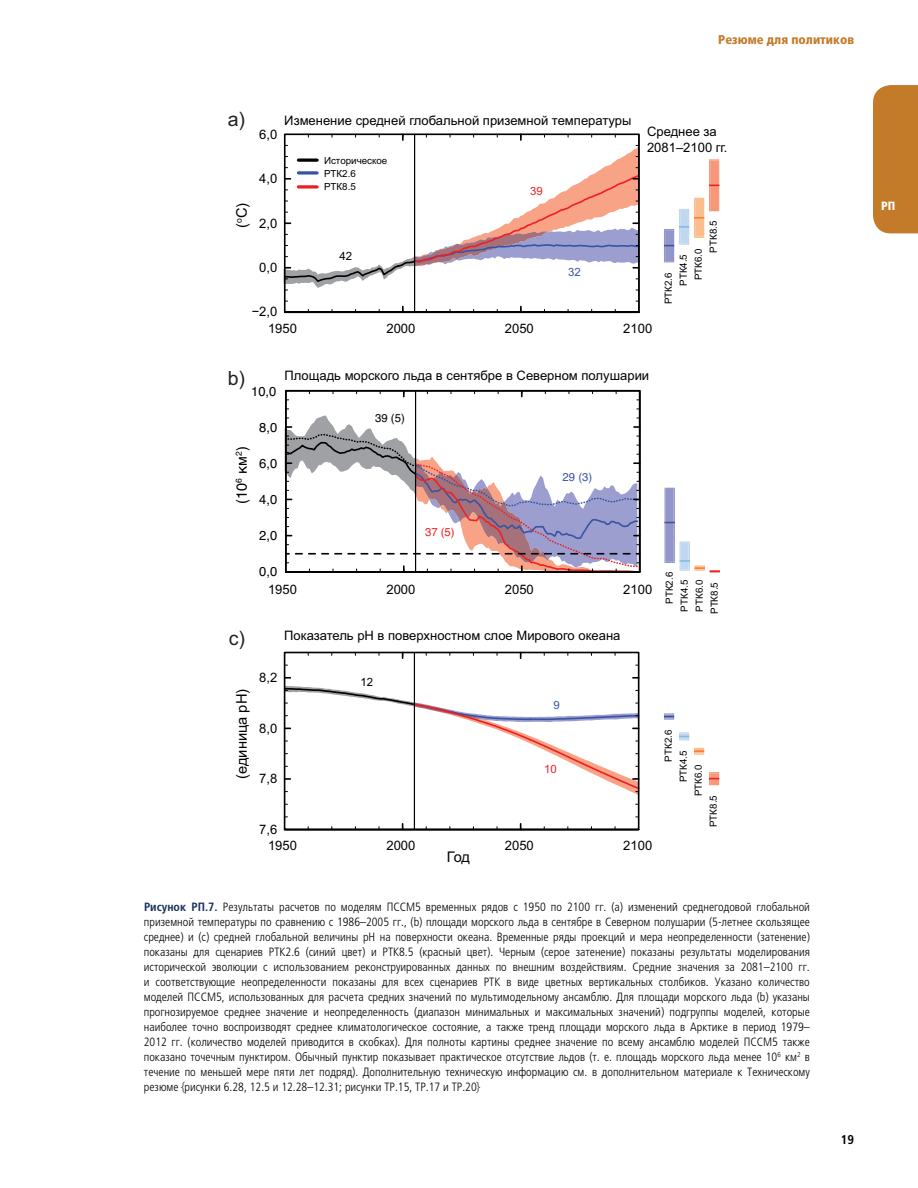
<style>
.page{position:relative;width:918px;height:1188px;background:#fff}
.page>*{position:absolute;margin:0;border:0;box-sizing:border-box;transform-origin:0 0}
.t1{font:19.5px "Arial";color:#231f20}
.t2{font:14.7px "Arial";color:#000}
.t3{font:14.7px "Helvetica";color:#010101}
.t4{font:13.05px/15.6px "Arial";color:#000}
.t5{font:13.05px "Helvetica";color:#010101}
.t6{font:900 condensed 12.75px "Frutiger LTCYR";color:#c37b2a}
.t7{font:700 condensed 12.75px "Frutiger LTCYR";color:#000}
.t8{font:300 condensed 12px/15px "Frutiger LTCYR";color:#000;text-align:justify}
.t9{font:900 condensed 12px "Frutiger LTCYR";color:#fff}
.t10{font:11.4px "Helvetica";color:#3a53a4}
.t11{font:11.4px "Helvetica";color:#ed2224}
.t12{font:11.4px "Helvetica";color:#010101}
.t13{font:11.4px "Arial";color:#000}
.t14{font:11.4px "Arial";color:#ed1f24}
.t15{font:11.4px "Arial";color:#3953a4}
.t16{font:9.75px/15px "Arial";color:#010101}
.t17{font:9.75px/13px "Arial";color:#000}
.s1{font-size:19.5px;color:#231f20}
.s2{color:#010101}
.s3{font-weight:700;color:#18305c}
</style>
<div class="page">
<div style="left:873px;top:85px;width:45px;height:148px;background:#c37b2a"></div>
<svg style="left:283px;top:133px;width:357px;height:181px"></svg>
<svg style="left:298px;top:185px;width:19px;height:4px"></svg>
<svg style="left:298px;top:171px;width:19px;height:4px"></svg>
<svg style="left:298px;top:158px;width:19px;height:4px"></svg>
<svg style="left:664px;top:159px;width:55px;height:103px"></svg>
<svg style="left:285px;top:389px;width:356px;height:184px"></svg>
<svg style="left:664px;top:488px;width:56px;height:85px"></svg>
<hr style="left:639px;top:391px;width:1px;height:181px;background:#000">
<hr style="left:415px;top:391px;width:1px;height:181px;background:#000">
<svg style="left:284px;top:416px;width:355px;height:157px"></svg>
<svg style="left:283px;top:651px;width:357px;height:180px"></svg>
<svg style="left:664px;top:713px;width:10px;height:7px"></svg>
<svg style="left:679px;top:732px;width:10px;height:9px"></svg>
<svg style="left:694px;top:748px;width:10px;height:7px"></svg>
<svg style="left:709px;top:772px;width:10px;height:13px"></svg>
<p class="t6" style="left:718px;top:32px;width:137px">Резюме для политиков</p>
<p class="t4" style="left:228px;top:114px;width:405px"><span class="s1">a)</span> Изменение средней глобальной приземной температуры</p>
<p class="t4" style="left:259px;top:128px;width:20px">6,0</p>
<p class="t4" style="left:259px;top:172px;width:20px">4,0</p>
<p class="t4" style="left:259px;top:216px;width:20px">2,0</p>
<p class="t17" style="left:324px;top:155px;width:65px">Историческое<br><span class="s2">РТК</span>2.6<br><span class="s2">РТК</span>8.5</p>
<p class="t14" style="left:530px;top:184px;width:14px">39</p>
<p class="t2" style="left:232px;top:228px;width:27px;rotate:-90deg">(<sup>o</sup>C)</p>
<p class="t4" style="left:259px;top:261px;width:20px">0,0</p>
<p class="t4" style="left:252px;top:305px;width:27px">−2,0</p>
<p class="t13" style="left:340px;top:248px;width:14px">42</p>
<p class="t15" style="left:568px;top:264px;width:14px">32</p>
<p class="t4" style="left:647px;top:125px;width:82px">Среднее за<br>2081–2100 гг.</p>
<p class="t16" style="left:707px;top:253px;width:33px;rotate:-90deg">РТК8.5</p>
<p class="t16" style="left:677px;top:286px;width:33px;rotate:-90deg">РТК4.5</p>
<p class="t16" style="left:692px;top:280px;width:33px;rotate:-90deg">РТК6.0</p>
<p class="t16" style="left:662px;top:304px;width:33px;rotate:-90deg">РТК2.6</p>
<p class="t4" style="left:268px;top:322px;width:30px">1950</p>
<p class="t4" style="left:386px;top:322px;width:30px">2000</p>
<p class="t4" style="left:505px;top:322px;width:30px">2050</p>
<p class="t4" style="left:623px;top:322px;width:30px">2100</p>
<p class="t4" style="left:228px;top:369px;width:423px"><span class="s1">b)</span> Площадь морского льда в сентябре в Северном полушарии</p>
<p class="t5" style="left:251px;top:382px;width:27px">10,0</p>
<p class="t5" style="left:259px;top:418px;width:20px">8,0</p>
<p class="t5" style="left:259px;top:454px;width:20px">6,0</p>
<p class="t5" style="left:259px;top:490px;width:20px">4,0</p>
<p class="t5" style="left:259px;top:526px;width:20px">2,0</p>
<p class="t5" style="left:259px;top:561px;width:20px">0,0</p>
<p class="t12" style="left:375px;top:409px;width:31px">39 (5)</p>
<p class="t3" style="left:230px;top:504px;width:59px;rotate:-90deg">(10<sup>6</sup> км<sup>2</sup>)</p>
<p class="t10" style="left:563px;top:469px;width:31px">29 (3)</p>
<p class="t11" style="left:425px;top:523px;width:31px">37 (5)</p>
<p class="t4" style="left:268px;top:583px;width:30px">1950</p>
<p class="t4" style="left:386px;top:583px;width:30px">2000</p>
<p class="t4" style="left:505px;top:583px;width:30px">2050</p>
<p class="t4" style="left:623px;top:583px;width:30px">2100</p>
<h1 class="t1" style="left:229px;top:626px;width:18px">c)</h1>
<p class="t2" style="left:232px;top:779px;width:91px;rotate:-90deg">(единица рН)</p>
<p class="t4" style="left:284px;top:629px;width:338px">Показатель рН в поверхностном слое Мирового океана</p>
<p class="t4" style="left:259px;top:671px;width:20px">8,2</p>
<p class="t4" style="left:259px;top:722px;width:20px">8,0</p>
<p class="t4" style="left:259px;top:772px;width:20px">7,8</p>
<p class="t4" style="left:259px;top:823px;width:20px">7,6</p>
<p class="t13" style="left:361px;top:674px;width:14px">12</p>
<p class="t15" style="left:553px;top:698px;width:8px">9</p>
<p class="t14" style="left:544px;top:762px;width:14px">10</p>
<p class="t4" style="left:268px;top:839px;width:30px">1950</p>
<p class="t4" style="left:386px;top:839px;width:30px">2000</p>
<p class="t4" style="left:505px;top:839px;width:30px">2050</p>
<p class="t4" style="left:623px;top:839px;width:30px">2100</p>
<p class="t2" style="left:447px;top:848px;width:25px">Год</p>
<p class="t16" style="left:663px;top:614px;width:43px;text-indent:10px;rotate:-90deg">РТК2.6<br>РТК4.5<br>РТК6.0<br>РТК8.5</p>
<p class="t16" style="left:662px;top:762px;width:33px;rotate:-90deg">РТК2.6</p>
<p class="t16" style="left:677px;top:782px;width:33px;rotate:-90deg">РТК4.5</p>
<p class="t16" style="left:692px;top:796px;width:33px;rotate:-90deg">РТК6.0</p>
<p class="t16" style="left:707px;top:827px;width:33px;rotate:-90deg">РТК8.5</p>
<p class="t8" style="left:144px;top:899px;width:668px"><span class="s3">Рисунок РП.7.</span> Результаты расчетов по моделям ПССМ5 временных рядов с 1950 по 2100 гг. (а) изменений среднегодовой глобальной приземной температуры по сравнению с 1986–2005 гг., (b) площади морского льда в сентябре в Северном полушарии (5-летнее скользящее среднее) и (с) средней глобальной величины рН на поверхности океана. Временные ряды проекций и мера неопределенности (затенение) показаны для сценариев РТК2.6 (синий цвет) и РТК8.5 (красный цвет). Черным (серое затенение) показаны результаты моделирования исторической эволюции с использованием реконструированных данных по внешним воздействиям. Средние значения за 2081–2100 гг. и соответствующие неопределенности показаны для всех сценариев РТК в виде цветных вертикальных столбиков. Указано количество моделей ПССМ5, использованных для расчета средних значений по мультимодельному ансамблю. Для площади морского льда (b) указаны прогнозируемое среднее значение и неопределенность (диапазон минимальных и максимальных значений) подгруппы моделей, которые наиболее точно воспроизводят среднее климатологическое состояние, а также тренд площади морского льда в Арктике в период 1979– 2012 гг. (количество моделей приводится в скобках). Для полноты картины среднее значение по всему ансамблю моделей ПССМ5 также показано точечным пунктиром. Обычный пунктир показывает практическое отсутствие льдов (т. е. площадь морского льда менее 10<sup>6</sup> км<sup>2</sup> в течение по меньшей мере пяти лет подряд). Дополнительную техническую информацию см. в дополнительном материале к Техническому резюме {рисунки 6.28, 12.5 и 12.28–12.31; рисунки ТР.15, ТР.17 и ТР.20}</p>
<p class="t7" style="left:841px;top:1133px;width:15px">19</p>
<p class="t9" style="left:881px;top:199px;width:16px">РП</p>
</div>
